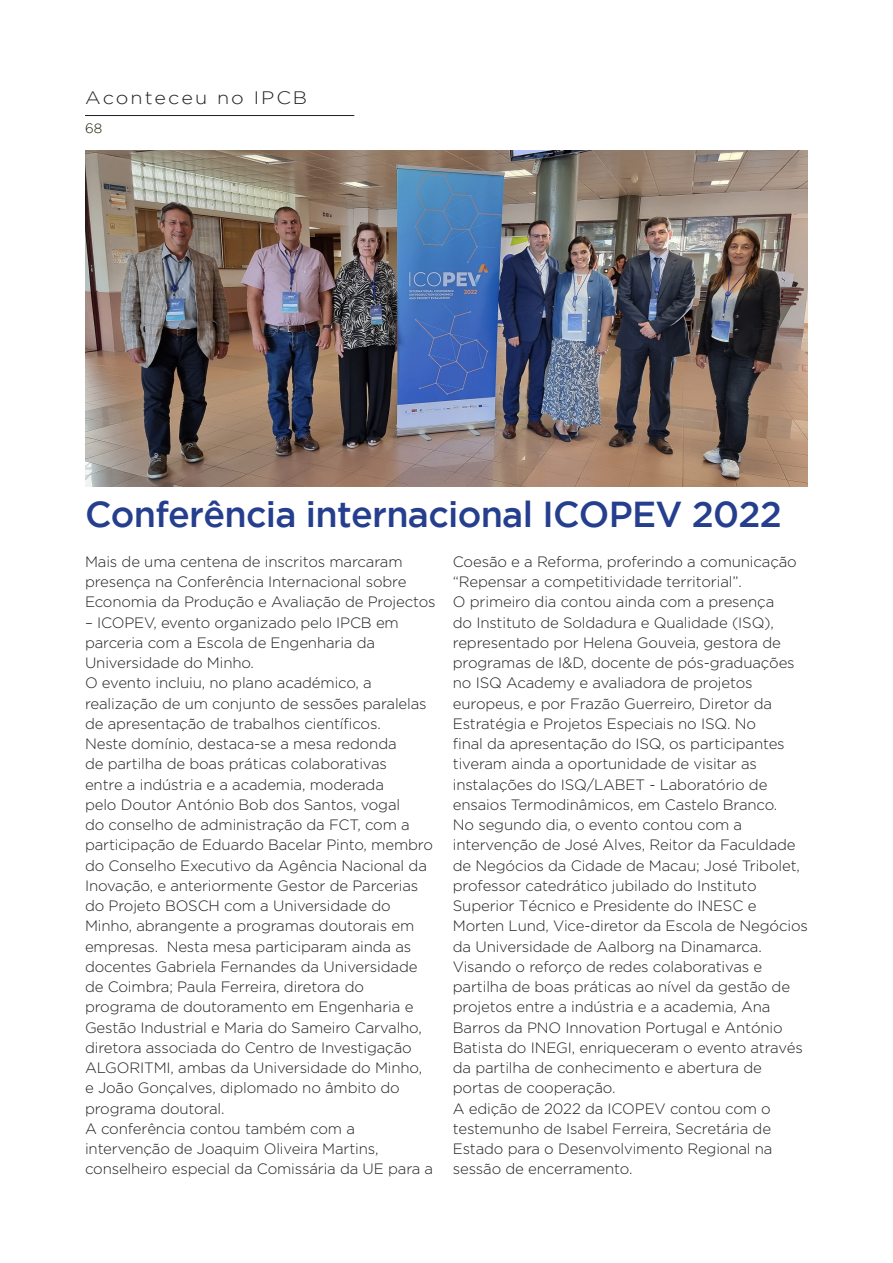
<style>
.page{position:relative;width:893px;height:1263px;background:#fff}
.page>*{position:absolute;margin:0;border:0;box-sizing:border-box;transform-origin:0 0}
.Texto{font:500 36px "Gotham";letter-spacing:-.02em;color:#253f8e}
.Cabeçalho{font:300 18px "Gotham";letter-spacing:.1em;color:#231f20;scale:1.1 1}
.Texto-2{font:300 15px/20.2px "Gotham";letter-spacing:-.01em;color:#231f20}
.t1{font:300 13.5px "Gotham";color:#191a00}
</style>
<div class="page">
<hr style="left:85px;top:115px;width:269px;height:1px;background:#231f20">
<img style="left:85px;top:151px;width:723px;height:335px">
<p class="Cabeçalho" style="left:85px;top:88px;width:203px">Aconteceu no IPCB</p>
<p class="t1" style="left:85px;top:121px;width:19px">68</p>
<p class="Texto" style="left:85px;top:494px;width:698px">Conferência internacional ICOPEV 2022</p>
<p class="Texto-2" style="left:85px;top:551px;width:352px">Mais de uma centena de inscritos marcaram presença na Conferência Internacional sobre<br>Economia da Produção e Avaliação de Projectos</p>
<p class="Texto-2" style="left:85px;top:612px;width:315px">– ICOPEV, evento organizado pelo IPCB em parceria com a Escola de Engenharia da<br>Universidade do Minho.</p>
<p class="Texto-2" style="left:85px;top:673px;width:343px">O evento incluiu, no plano académico, a realização de um conjunto de sessões paralelas de apresentação de trabalhos científicos.</p>
<p class="Texto-2" style="left:85px;top:733px;width:349px">Neste domínio, destaca-se a mesa redonda<br>de partilha de boas práticas colaborativas<br>entre a indústria e a academia, moderada<br>pelo Doutor António Bob dos Santos, vogal<br>do conselho de administração da FCT, com a participação de Eduardo Bacelar Pinto, membro do Conselho Executivo da Agência Nacional da Inovação, e anteriormente Gestor de Parcerias do Projeto BOSCH com a Universidade do Minho, abrangente a programas doutorais em empresas. Nesta mesa participaram ainda as docentes Gabriela Fernandes da Universidade de Coimbra; Paula Ferreira, diretora do programa de doutoramento em Engenharia e Gestão Industrial e Maria do Sameiro Carvalho, diretora associada do Centro de Investigação ALGORITMI, ambas da Universidade do Minho, e João Gonçalves, diplomado no âmbito do programa doutoral.</p>
<p class="Texto-2" style="left:85px;top:1118px;width:350px">A conferência contou também com a intervenção de Joaquim Oliveira Martins, conselheiro especial da Comissária da UE para a</p>
<p class="Texto-2" style="left:453px;top:551px;width:346px">Coesão e a Reforma, proferindo a comunicação “Repensar a competitividade territorial”.</p>
<p class="Texto-2" style="left:453px;top:592px;width:343px">O primeiro dia contou ainda com a presença do Instituto de Soldadura e Qualidade (ISQ), representado por Helena Gouveia, gestora de programas de I&amp;D, docente de pós-graduações no ISQ Academy e avaliadora de projetos europeus, e por Frazão Guerreiro, Diretor da Estratégia e Projetos Especiais no ISQ. No<br>final da apresentação do ISQ, os participantes tiveram ainda a oportunidade de visitar as instalações do ISQ/LABET - Laboratório de ensaios Termodinâmicos, em Castelo Branco.</p>
<p class="Texto-2" style="left:453px;top:814px;width:357px">No segundo dia, o evento contou com a intervenção de José Alves, Reitor da Faculdade de Negócios da Cidade de Macau; José Tribolet, professor catedrático jubilado do Instituto Superior Técnico e Presidente do INESC e Morten Lund, Vice-diretor da Escola de Negócios da Universidade de Aalborg na Dinamarca.</p>
<p class="Texto-2" style="left:453px;top:956px;width:352px">Visando o reforço de redes colaborativas e partilha de boas práticas ao nível da gestão de projetos entre a indústria e a academia, Ana Barros da PNO Innovation Portugal e António Batista do INEGI, enriqueceram o evento através da partilha de conhecimento e abertura de portas de cooperação.</p>
<p class="Texto-2" style="left:453px;top:1098px;width:321px;text-align:justify">A edição de 2022 da ICOPEV contou com o testemunho de Isabel Ferreira, Secretária de Estado para o Desenvolvimento Regional na sessão de encerramento.</p>
</div>
